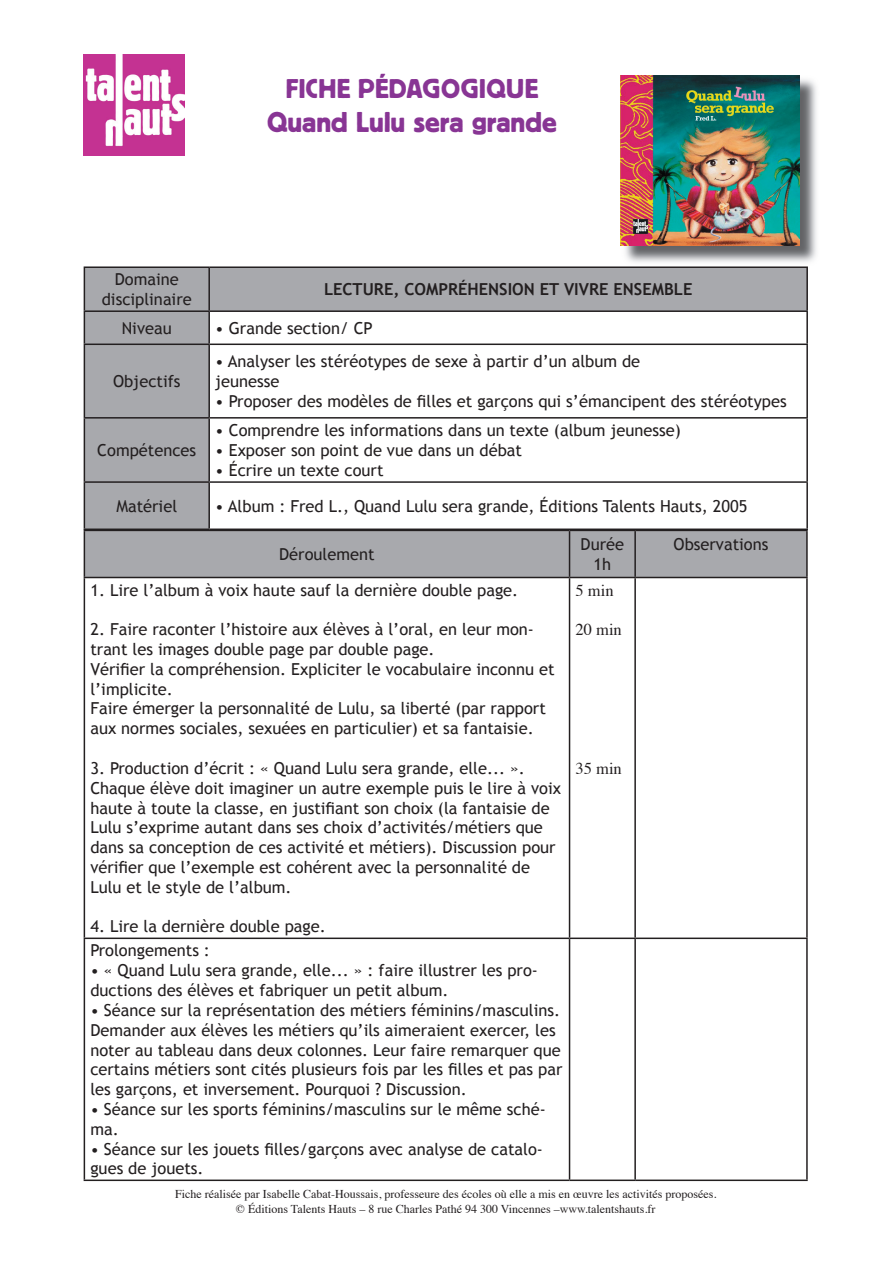
<style>
.page{position:relative;width:893px;height:1263px;background:#fff}
.page>*{position:absolute;margin:0;border:0;box-sizing:border-box;transform-origin:0 0}
.t1{font:28.5px "Block BE";color:#883594}
.t2{font:27px "Block BE";letter-spacing:.02em;color:#883594}
.t3{font:16.5px/19.8px "Trebuchet MS";color:#231f20}
.t4{font:700 16.5px "Trebuchet MS";color:#231f20}
.t5{font:16.5px "Times";color:#231f20}
.t6{font:12px/14.4px "Times";color:#231f20;text-align:center}
</style>
<div class="page">
<img style="left:84px;top:54px;width:100px;height:101px">
<svg style="left:85px;top:268px;width:721px;height:260px"></svg>
<hr style="left:84px;top:266px;width:125px;height:2px;background:#231f20">
<hr style="left:84px;top:268px;width:1px;height:42px;background:#231f20">
<hr style="left:209px;top:266px;width:599px;height:2px;background:#231f20">
<hr style="left:208px;top:268px;width:2px;height:42px;background:#231f20">
<hr style="left:806px;top:268px;width:2px;height:42px;background:#231f20">
<hr style="left:84px;top:310px;width:125px;height:2px;background:#231f20">
<hr style="left:84px;top:312px;width:1px;height:32px;background:#231f20">
<hr style="left:209px;top:310px;width:599px;height:2px;background:#231f20">
<hr style="left:208px;top:312px;width:2px;height:32px;background:#231f20">
<hr style="left:806px;top:312px;width:2px;height:32px;background:#231f20">
<hr style="left:84px;top:344px;width:125px;height:1px;background:#231f20">
<hr style="left:84px;top:345px;width:1px;height:72px;background:#231f20">
<hr style="left:209px;top:344px;width:599px;height:1px;background:#231f20">
<hr style="left:208px;top:345px;width:2px;height:72px;background:#231f20">
<hr style="left:806px;top:345px;width:2px;height:72px;background:#231f20">
<hr style="left:84px;top:417px;width:125px;height:2px;background:#231f20">
<hr style="left:84px;top:419px;width:1px;height:62px;background:#231f20">
<hr style="left:209px;top:417px;width:599px;height:2px;background:#231f20">
<hr style="left:208px;top:419px;width:2px;height:62px;background:#231f20">
<hr style="left:806px;top:419px;width:2px;height:62px;background:#231f20">
<hr style="left:84px;top:481px;width:125px;height:2px;background:#231f20">
<hr style="left:84px;top:483px;width:1px;height:45px;background:#231f20">
<hr style="left:209px;top:481px;width:599px;height:2px;background:#231f20">
<hr style="left:208px;top:483px;width:2px;height:45px;background:#231f20">
<hr style="left:806px;top:483px;width:2px;height:45px;background:#231f20">
<hr style="left:84px;top:528px;width:125px;height:2px;background:#231f20">
<hr style="left:209px;top:528px;width:599px;height:2px;background:#231f20">
<div style="left:85px;top:531px;width:721px;height:46px;background:#a8a9ad"></div>
<hr style="left:84px;top:530px;width:485px;height:1px;background:#231f20">
<hr style="left:84px;top:531px;width:1px;height:46px;background:#231f20">
<hr style="left:569px;top:530px;width:66px;height:1px;background:#231f20">
<hr style="left:569px;top:531px;width:1px;height:46px;background:#231f20">
<hr style="left:635px;top:530px;width:173px;height:1px;background:#231f20">
<hr style="left:634px;top:531px;width:2px;height:46px;background:#231f20">
<hr style="left:806px;top:531px;width:2px;height:46px;background:#231f20">
<hr style="left:84px;top:577px;width:485px;height:1px;background:#231f20">
<hr style="left:84px;top:578px;width:1px;height:359px;background:#231f20">
<hr style="left:569px;top:577px;width:66px;height:1px;background:#231f20">
<hr style="left:569px;top:578px;width:1px;height:359px;background:#231f20">
<hr style="left:635px;top:577px;width:173px;height:1px;background:#231f20">
<hr style="left:634px;top:578px;width:2px;height:359px;background:#231f20">
<hr style="left:806px;top:578px;width:2px;height:359px;background:#231f20">
<hr style="left:84px;top:937px;width:485px;height:2px;background:#231f20">
<hr style="left:84px;top:939px;width:1px;height:240px;background:#231f20">
<hr style="left:569px;top:937px;width:66px;height:2px;background:#231f20">
<hr style="left:569px;top:939px;width:1px;height:240px;background:#231f20">
<hr style="left:635px;top:937px;width:173px;height:2px;background:#231f20">
<hr style="left:634px;top:939px;width:2px;height:240px;background:#231f20">
<hr style="left:806px;top:939px;width:2px;height:240px;background:#231f20">
<hr style="left:84px;top:1179px;width:485px;height:2px;background:#231f20">
<hr style="left:569px;top:1179px;width:66px;height:2px;background:#231f20">
<hr style="left:635px;top:1179px;width:173px;height:2px;background:#231f20">
<img style="left:622px;top:76px;width:195px;height:187px">
<img style="left:621px;top:75px;width:178px;height:170px">
<h2 class="t2" style="left:286px;top:74px;width:254px">FICHE PÉDAGOGIQUE</h2>
<h1 class="t1" style="left:267px;top:106px;width:291px">Quand Lulu sera grande</h1>
<p class="t3" style="left:102px;top:270px;width:91px;text-align:center">Domaine disciplinaire</p>
<p class="t4" style="left:324px;top:279px;width:370px">LECTURE, COMPRÉHENSION ET VIVRE ENSEMBLE</p>
<p class="t3" style="left:122px;top:318px;width:51px">Niveau</p>
<p class="t3" style="left:215px;top:318px;width:159px">• Grande section/ CP</p>
<p class="t3" style="left:113px;top:372px;width:69px">Objectifs</p>
<p class="t3" style="left:97px;top:440px;width:100px">Compétences</p>
<p class="t3" style="left:215px;top:352px;width:427px">• Analyser les stéréotypes de sexe à partir d’un album de jeunesse</p>
<p class="t3" style="left:215px;top:391px;width:573px">• Proposer des modèles de filles et garçons qui s’émancipent des stéréotypes</p>
<p class="t3" style="left:215px;top:421px;width:467px">• Comprendre les informations dans un texte (album jeunesse)</p>
<p class="t3" style="left:215px;top:440px;width:308px">• Exposer son point de vue dans un débat</p>
<p class="t3" style="left:215px;top:460px;width:170px">• Écrire un texte court</p>
<p class="t3" style="left:116px;top:496px;width:62px">Matériel</p>
<p class="t3" style="left:215px;top:496px;width:534px">• Album : Fred L., Quand Lulu sera grande, Éditions Talents Hauts, 2005</p>
<p class="t3" style="left:279px;top:544px;width:97px">Déroulement</p>
<p class="t3" style="left:581px;top:535px;width:45px;text-align:center">Durée<br>1h</p>
<p class="t3" style="left:674px;top:535px;width:96px">Observations</p>
<p class="t3" style="left:90px;top:580px;width:429px">1. Lire l’album à voix haute sauf la dernière double page.</p>
<p class="t3" style="left:90px;top:620px;width:466px">2. Faire raconter l’histoire aux élèves à l’oral, en leur mon&shy;trant les images double page par double page.<br>Vérifier la compréhension. Expliciter le vocabulaire inconnu et l’implicite.<br>Faire émerger la personnalité de Lulu, sa liberté (par rapport aux normes sociales, sexuées en particulier) et sa fantaisie.</p>
<p class="t3" style="left:90px;top:758px;width:472px">3. Production d’écrit : « Quand Lulu sera grande, elle... ».<br>Chaque élève doit imaginer un autre exemple puis le lire à voix haute à toute la classe, en justifiant son choix (la fantaisie de Lulu s’exprime autant dans ses choix d’activités/métiers que dans sa conception de ces activité et métiers). Discussion pour vérifier que l’exemple est cohérent avec la personnalité de Lulu et le style de l’album.</p>
<p class="t3" style="left:90px;top:917px;width:237px">4. Lire la dernière double page.</p>
<p class="t5" style="left:575px;top:575px;width:40px">5 min</p>
<p class="t5" style="left:575px;top:614px;width:48px">20 min</p>
<p class="t5" style="left:575px;top:753px;width:48px">35 min</p>
<p class="t3" style="left:90px;top:941px;width:121px">Prolongements :</p>
<p class="t3" style="left:90px;top:961px;width:449px">• « Quand Lulu sera grande, elle... » : faire illustrer les pro&shy;ductions des élèves et fabriquer un petit album.</p>
<p class="t3" style="left:90px;top:1000px;width:474px">• Séance sur la représentation des métiers féminins/masculins.<br>Demander aux élèves les métiers qu’ils aimeraient exercer, les noter au tableau dans deux colonnes. Leur faire remarquer que certains métiers sont cités plusieurs fois par les filles et pas par les garçons, et inversement. Pourquoi ? Discussion.</p>
<p class="t3" style="left:90px;top:1099px;width:457px">• Séance sur les sports féminins/masculins sur le même sché&shy;ma.</p>
<p class="t3" style="left:90px;top:1139px;width:454px">• Séance sur les jouets filles/garçons avec analyse de catalo&shy;gues de jouets.</p>
<p class="t6" style="left:175px;top:1186px;width:543px">Fiche réalisée par Isabelle Cabat-Houssais, professeure des écoles où elle a mis en œuvre les activités proposées. © Éditions Talents Hauts – 8 rue Charles Pathé 94 300 Vincennes –www.talentshauts.fr</p>
</div>
